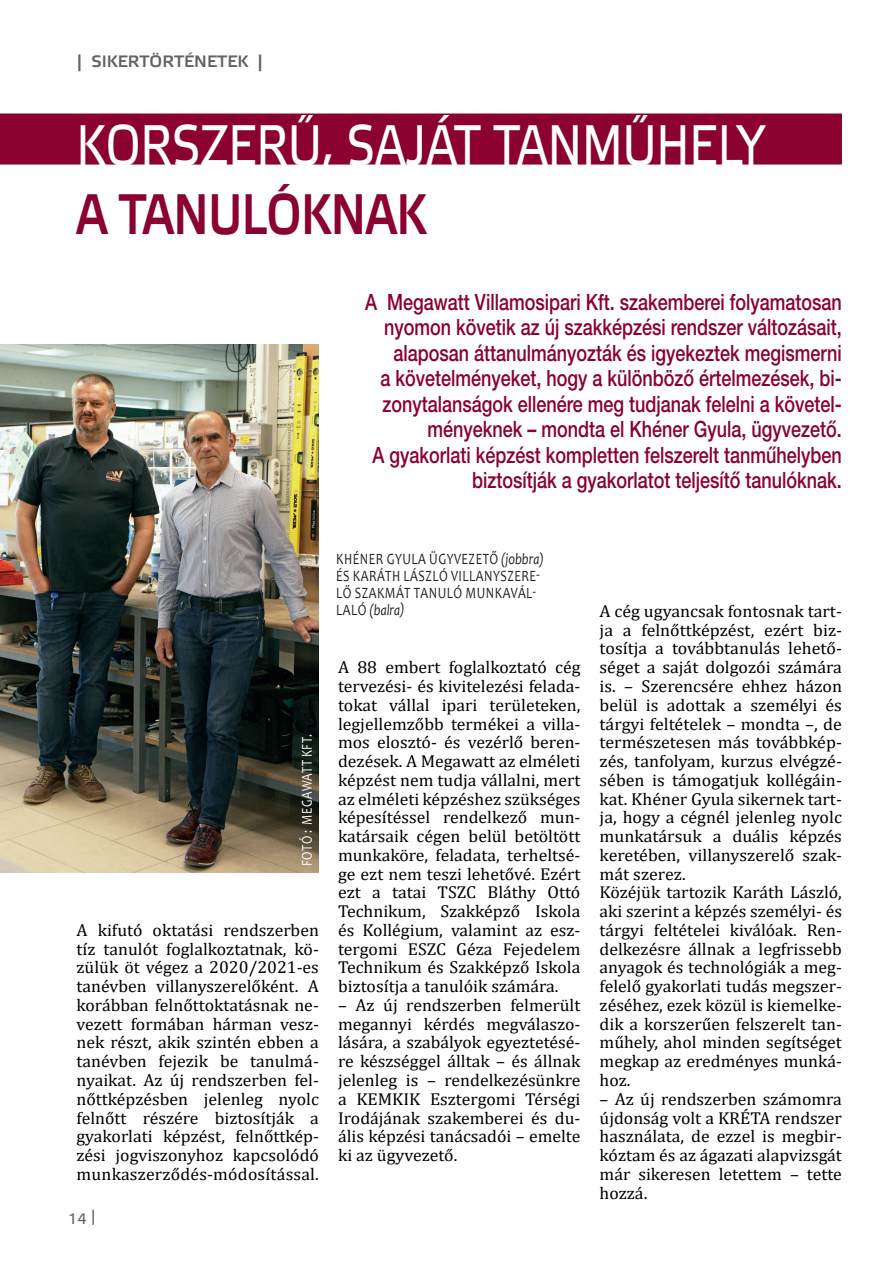
<style>
.page{position:relative;width:893px;height:1285px;background:#fff}
.page>*{position:absolute;margin:0;border:0;box-sizing:border-box;transform-origin:0 0}
.t1{font:57px "Etelka Text Pro";color:#fff;scale:.8 1}
.t2{font:57px "Etelka Medium Pro";letter-spacing:-.01em;color:#8b012f;scale:.8 1}
.t3{font:500 22.5px/25.5px "Helvetica Neue LT Pro";color:#8b012f;text-align:right;scale:.8 1}
.t4{font:17.25px/18.8px "Cambria";color:#000;text-align:justify}
.t5{font:17.25px/18.8px "Cambria";color:#000;scale:1.04 1}
.t6{font:16.5px "Etelka Medium Pro";color:#636366}
.t7{font:15.75px/17.2px "Candara";letter-spacing:.04em;color:#231f20;scale:.8 1}
.t8{font:15px "Candara";letter-spacing:.04em;color:#fff;scale:.8 1}
.t9{font:15px "Etelka Text Pro";color:#636366}
.s1{font-style:italic}
</style>
<div class="page">
<div style="left:0;top:113px;width:842px;height:51px;background:#8b012f"></div>
<img style="left:0;top:344px;width:319px;height:528px">
<p class="t6" style="left:77px;top:53px;width:188px">| SIKERTÖRTÉNETEK |</p>
<h1 class="t1" style="left:77px;top:114px;width:862px">KORSZERŰ, SAJÁT TANMŰHELY</h1>
<h1 class="t2" style="left:77px;top:183px;width:439px">A TANULÓKNAK</h1>
<p class="t3" style="left:365px;top:288px;width:597px">A Megawatt Villamosipari Kft. szakemberei folyamatosan nyomon követik az új szakképzési rendszer változásait, alaposan áttanulmányozták és igyekeztek megismerni<br>a követelményeket, hogy a különböző értelmezések, bi&shy;zonytalanságok ellenére meg tudjanak felelni a követel&shy;ményeknek – mondta el Khéner Gyula, ügyvezető.<br>A gyakorlati képzést kompletten felszerelt tanműhelyben biztosítják a gyakorlatot teljesítő tanulóknak.</p>
<p class="t8" style="left:297px;top:865px;width:166px;rotate:-90deg">FOTÓ : MEGAWATT KFT.</p>
<p class="t4" style="left:77px;top:920px;width:244px">A kifutó oktatási rendszerben tíz tanulót foglalkoztatnak, kö&shy;zülük öt végez a 2020/2021-es tanévben villanyszerelőként. A korábban felnőttoktatásnak ne&shy;vezett formában hárman vesz&shy;nek részt, akik szintén ebben a tanévben fejezik be tanulmá&shy;nyaikat. Az új rendszerben fel&shy;nőttképzésben jelenleg nyolc felnőtt részére biztosítják a gyakorlati képzést, felnőttkép&shy;zési jogviszonyhoz kapcsolódó munkaszerződés-módosítással.</p>
<p class="t9" style="left:68px;top:1209px;width:29px">14 |</p>
<p class="t7" style="left:336px;top:549px;width:261px">KHÉNER GYULA ÜGYVEZETŐ <span class="s1">(jobbra)<br></span>ÉS KARÁTH LÁSZLÓ VILLANYSZERE-<br>LŐ SZAKMÁT TANULÓ MUNKAVÁL-<br>LALÓ <span class="s1">(balra)</span></p>
<p class="t4" style="left:338px;top:657px;width:244px">A 88 embert foglalkoztató cég tervezési- és kivitelezési felada&shy;tokat vállal ipari területeken, legjellemzőbb termékei a villa&shy;mos elosztó- és vezérlő beren&shy;dezések. A Megawatt az elméleti képzést nem tudja vállalni, mert az elméleti képzéshez szükséges képesítéssel rendelkező mun&shy;katársaik cégen belül betöltött munkaköre, feladata, terheltsé&shy;ge ezt nem teszi lehetővé. Ezért ezt a tatai TSZC Bláthy Ottó Technikum, Szakképző Iskola és Kollégium, valamint az esz&shy;tergomi ESZC Géza Fejedelem Technikum és Szakképző Iskola biztosítja a tanulóik számára.</p>
<p class="t4" style="left:338px;top:995px;width:244px">– Az új rendszerben felmerült megannyi kérdés megválaszo&shy;lására, a szabályok egyeztetésé&shy;re készséggel álltak – és állnak jelenleg is – rendelkezésünkre a KEMKIK Esztergomi Térségi Irodájának szakemberei és du&shy;ális képzési tanácsadói – emelte ki az ügyvezető.</p>
<p class="t5" style="left:600px;top:601px;width:235px">A cég ugyancsak fontosnak tart&shy;ja a felnőttképzést, ezért biz&shy;tosítja a továbbtanulás lehető&shy;séget a saját dolgozói számára is. – Szerencsére ehhez házon belül is adottak a személyi és tárgyi feltételek – mondta –, de természetesen más továbbkép&shy;zés, tanfolyam, kurzus elvégzé&shy;sében is támogatjuk kollégáin&shy;kat. Khéner Gyula sikernek tart&shy;ja, hogy a cégnél jelenleg nyolc munkatársuk a duális képzés keretében, villanyszerelő szak&shy;mát szerez.<br>Közéjük tartozik Karáth László, aki szerint a képzés személyi- és tárgyi feltételei kiválóak. Ren&shy;delkezésre állnak a legfrissebb anyagok és technológiák a meg&shy;felelő gyakorlati tudás megszer&shy;zéséhez, ezek közül is kiemelke&shy;dik a korszerűen felszerelt tan&shy;műhely, ahol minden segítséget megkap az eredményes munká&shy;hoz.</p>
<p class="t4" style="left:600px;top:1089px;width:244px">– Az új rendszerben számomra újdonság volt a KRÉTA rendszer használata, de ezzel is megbir&shy;kóztam és az ágazati alapvizsgát már sikeresen letettem – tette hozzá.</p>
</div>
